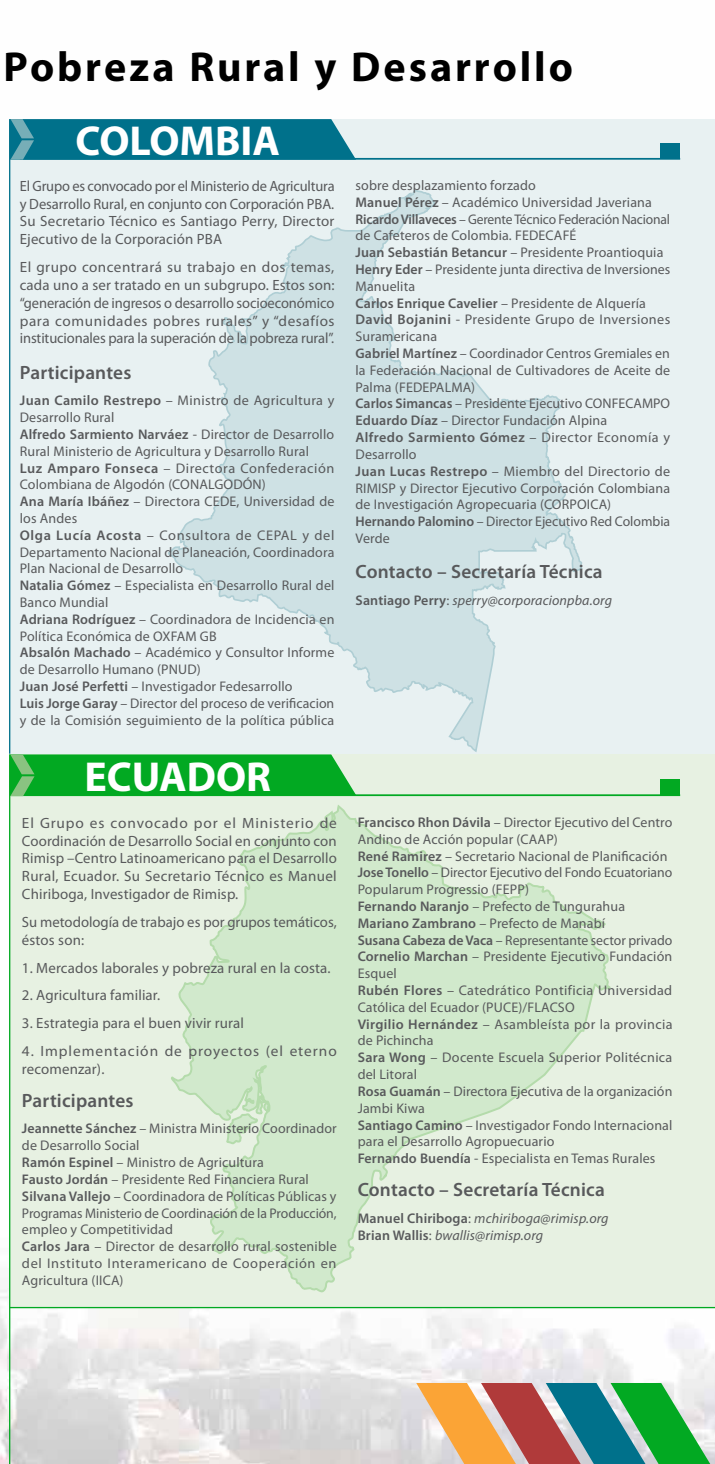
<style>
.page{position:relative;width:715px;height:1464px;background:#fff}
.page>*{position:absolute;margin:0;border:0;box-sizing:border-box;transform-origin:0 0}
.t1{font:700 42px "Myriad Pro";letter-spacing:.07em;color:#000}
.t2{font:700 42px "Myriad Pro";color:#fff}
.t3{font:600 19.25px "Myriad Pro";letter-spacing:.01em;color:#58595b}
.t4{font:14.88px/17.8px "Myriad Pro";letter-spacing:.01em;color:#58595b;text-align:justify}
.t5{font:14.88px/17.8px "Myriad Pro";letter-spacing:.06em;color:#58595b}
.t6{font:14px/16.8px "Myriad Pro";letter-spacing:.01em;color:#58595b}
.t7{font:italic 14px/16.8px "Myriad Pro";letter-spacing:.01em;color:#58595b}
.s1{font-weight:600}
.s2{font-weight:600;font-style:normal}
.s3{font-style:normal}
</style>
<div class="page">
<img style="left:0;top:753px;width:714px;height:710px">
<div style="left:10px;top:119px;width:704px;height:635px;background:#e8f1f2"></div>
<svg style="left:168px;top:190px;width:415px;height:562px"></svg>
<hr style="left:20px;top:158px;width:660px;height:2px;background:#00718b">
<svg style="left:416px;top:1382px;width:294px;height:81px;background:#919d78"></svg>
<hr style="left:9px;top:119px;width:1px;height:634px;background:#00718b">
<div style="left:10px;top:754px;width:704px;height:554px;background:#e7f1e2"></div>
<svg style="left:171px;top:805px;width:440px;height:488px"></svg>
<div style="left:660px;top:779px;width:20px;height:16px;background:#02a922"></div>
<hr style="left:10px;top:794px;width:670px;height:2px;background:#02a922">
<hr style="left:9px;top:754px;width:1px;height:709px;background:#02a922">
<svg style="left:10px;top:754px;width:346px;height:42px;background:#10ad2d"></svg>
<hr style="left:10px;top:1306px;width:704px;height:2px;background:#02a922">
<svg style="left:10px;top:119px;width:346px;height:41px;background:#0d7890"></svg>
<div style="left:660px;top:143px;width:19px;height:16px;background:#00718b"></div>
<h1 class="t1" style="left:3px;top:40px;width:571px">Pobreza Rural y Desarrollo</h1>
<h1 class="t2" style="left:76px;top:114px;width:206px">COLOMBIA</h1>
<p class="t4" style="left:20px;top:176px;width:316px">El Grupo es convocado por el Ministerio de Agricultura y Desarrollo Rural, en conjunto con Corporación PBA.<br>Su Secretario Técnico es Santiago Perry, Director Ejecutivo de la Corporación PBA</p>
<p class="t4" style="left:20px;top:258px;width:316px">El grupo concentrará su trabajo en dos temas, cada uno a ser tratado en un subgrupo. Estos son: “generación de ingresos o desarrollo socioeconómico para comunidades pobres rurales” y “desafíos institucionales para la superación de la pobreza rural”.</p>
<h2 class="t3" style="left:20px;top:360px;width:113px">Participantes</h2>
<p class="t6" style="left:20px;top:392px;width:316px"><span class="s1">Juan Camilo Restrepo</span> – Ministro de Agricultura y Desarrollo Rural<br><span class="s1">Alfredo Sarmiento Narváez</span> - Director de Desarrollo Rural Ministerio de Agricultura y Desarrollo Rural <span class="s1">Luz Amparo Fonseca</span> – Directora Confederación Colombiana de Algodón (CONALGODÓN)<br><span class="s1">Ana María Ibáñez</span> – Directora CEDE, Universidad de los Andes<br><span class="s1">Olga Lucía Acosta</span> – Consultora de CEPAL y del Departamento Nacional de Planeación, Coordinadora Plan Nacional de Desarrollo<br><span class="s1">Natalia Gómez</span> – Especialista en Desarrollo Rural del Banco Mundial<br><span class="s1">Adriana Rodríguez</span> – Coordinadora de Incidencia en Política Económica de OXFAM GB<br><span class="s1">Absalón Machado</span> – Académico y Consultor Informe de Desarrollo Humano (PNUD)<br><span class="s1">Juan José Perfetti</span> – Investigador Fedesarrollo<br><span class="s1">Luis Jorge Garay</span> – Director del proceso de verificacion y de la Comisión seguimiento de la política pública</p>
<p class="t6" style="left:355px;top:177px;width:316px">sobre desplazamiento forzado<br><span class="s1">Manuel Pérez</span> – Académico Universidad Javeriana <span class="s1">Ricardo Villaveces</span> – Gerente Técnico Federación Nacional de Cafeteros de Colombia. FEDECAFÉ<br><span class="s1">Juan Sebastián Betancur</span> – Presidente Proantioquia <span class="s1">Henry Eder</span> – Presidente junta directiva de Inversiones Manuelita<br><span class="s1">Carlos Enrique Cavelier</span> – Presidente de Alquería <span class="s1">David Bojanini</span> - Presidente Grupo de Inversiones Suramericana<br><span class="s1">Gabriel Martínez</span> – Coordinador Centros Gremiales en la Federación Nacional de Cultivadores de Aceite de Palma (FEDEPALMA)<br><span class="s1">Carlos Simancas</span> – Presidente Ejecutivo CONFECAMPO <span class="s1">Eduardo Díaz</span> – Director Fundación Alpina<br><span class="s1">Alfredo Sarmiento Gómez</span> – Director Economía y Desarrollo<br><span class="s1">Juan Lucas Restrepo</span> – Miembro del Directorio de RIMISP y Director Ejecutivo Corporación Colombiana de Investigación Agropecuaria (CORPOICA)<br><span class="s1">Hernando Palomino</span> – Director Ejecutivo Red Colombia Verde</p>
<h2 class="t3" style="left:355px;top:559px;width:248px">Contacto – Secretaría Técnica</h2>
<p class="t7" style="left:355px;top:591px;width:258px"><span class="s2">Santiago Perry</span><span class="s3">:</span> sperry@corporacionpba.org</p>
<h1 class="t2" style="left:84px;top:749px;width:188px">ECUADOR</h1>
<p class="t4" style="left:22px;top:813px;width:316px">El Grupo es convocado por el Ministerio de Coordinación de Desarrollo Social en conjunto con Rimisp –Centro Latinoamericano para el Desarrollo Rural, Ecuador. Su Secretario Técnico es Manuel Chiriboga, Investigador de Rimisp.</p>
<p class="t4" style="left:22px;top:912px;width:316px">Su metodología de trabajo es por grupos temáticos, éstos son:</p>
<p class="t4" style="left:22px;top:958px;width:310px">1. Mercados laborales y pobreza rural en la costa.</p>
<p class="t4" style="left:22px;top:986px;width:140px">2. Agricultura familiar.</p>
<p class="t4" style="left:22px;top:1013px;width:223px">3. Estrategia para el buen vivir rural</p>
<p class="t5" style="left:22px;top:1041px;width:316px">4. Implementación de proyectos (el eterno recomenzar).</p>
<h2 class="t3" style="left:22px;top:1088px;width:113px">Participantes</h2>
<p class="t6" style="left:22px;top:1120px;width:316px"><span class="s1">Jeannette Sánchez</span> – Ministra Ministerio Coordinador de Desarrollo Social<br><span class="s1">Ramón Espinel</span> – Ministro de Agricultura<br><span class="s1">Fausto Jordán</span> – Presidente Red Financiera Rural <span class="s1">Silvana Vallejo</span> – Coordinadora de Políticas Públicas y Programas Ministerio de Coordinación de la Producción, empleo y Competitividad<br><span class="s1">Carlos Jara</span> – Director de desarrollo rural sostenible del Instituto Interamericano de Cooperación en Agricultura (IICA)</p>
<p class="t6" style="left:357px;top:813px;width:316px"><span class="s1">Francisco Rhon Dávila</span> – Director Ejecutivo del Centro Andino de Acción popular (CAAP)<br><span class="s1">René Ramirez</span> – Secretario Nacional de Planificación <span class="s1">Jose Tonello</span> – Director Ejecutivo del Fondo Ecuatoriano Popularum Progressio (FEPP)<br><span class="s1">Fernando Naranjo</span> – Prefecto de Tungurahua <span class="s1">Mariano Zambrano</span> – Prefecto de Manabí<br><span class="s1">Susana Cabeza de Vaca</span> – Representante sector privado <span class="s1">Cornelio Marchan</span> – Presidente Ejecutivo Fundación Esquel<br><span class="s1">Rubén Flores</span> – Catedrático Pontificia Universidad Católica del Ecuador (PUCE)/FLACSO<br><span class="s1">Virgilio Hernández</span> – Asambleísta por la provincia de Pichincha<br><span class="s1">Sara Wong</span> – Docente Escuela Superior Politécnica del Litoral<br><span class="s1">Rosa Guamán</span> – Directora Ejecutiva de la organización Jambi Kiwa<br><span class="s1">Santiago Camino</span> – Investigador Fondo Internacional para el Desarrollo Agropuecuario<br><span class="s1">Fernando Buendía</span> - Especialista en Temas Rurales</p>
<h2 class="t3" style="left:357px;top:1177px;width:248px">Contacto – Secretaría Técnica</h2>
<p class="t7" style="left:357px;top:1209px;width:252px"><span class="s2">Manuel Chiriboga</span><span class="s3">:</span> mchiriboga@rimisp.org<br><span class="s2">Brian Wallis</span><span class="s3">:</span> bwallis@rimisp.org</p>
</div>
